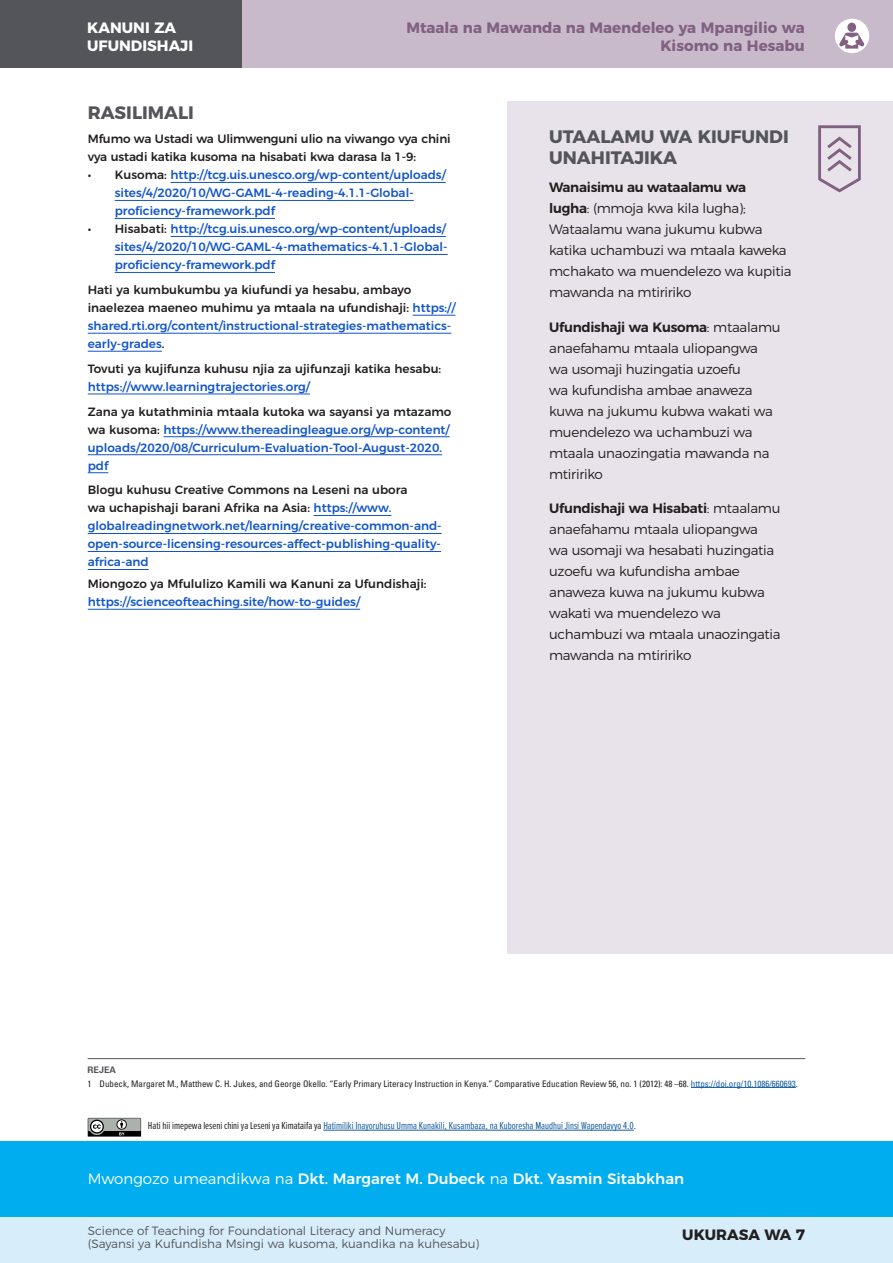
<style>
.page{position:relative;width:893px;height:1263px;background:#fff}
.page>*{position:absolute;margin:0;border:0;box-sizing:border-box;transform-origin:0 0}
.TOC_main{font:700 18px/21.6px "Montserrat";color:#54555a}
.t1{font:500 15px "Montserrat";color:#fff}
.t2{font:700 15px/18px "Montserrat";color:#816182;text-align:right}
.t3{font:700 15px/18px "Montserrat";color:#fff}
.t4{font:700 15px "Montserrat";color:#231f20}
.PED_body{font:300 13.5px/21px "Montserrat";letter-spacing:-.02em;color:#231f20}
.TOC_main-2{font:500 12px/18px "Montserrat";color:#15c}
.TOC_main-3{font:500 12px/18px "Montserrat";color:#231f20}
.t5{font:300 12px/13.5px "Montserrat";color:#54555a}
.t6{font:10.5px "Proxima Nova Ex Cn";color:#175d9e}
.t7{font:condensed 9px "Univers LT Std";color:#231f20}
.TOC_main-4{font:700 9px "Univers LT Std";color:#54555a}
.s1{color:#231f20}
.s2{color:#15c}
.s3{font-weight:600}
.s4{color:#175d9e}
.s5{font-weight:300}
</style>
<div class="page">
<div style="left:0;top:1214px;width:893px;height:49px;background:#d7edfa"></div>
<div style="left:0;top:0;width:893px;height:67px;background:#c9bacb"></div>
<div style="left:0;top:0;width:242px;height:67px;background:#54555a"></div>
<div style="left:835px;top:19px;width:34px;height:34px;background:#fff;border-radius:50%"></div>
<div style="left:847px;top:23px;width:9px;height:9px;background:#816182;border-radius:50%"></div>
<svg style="left:839px;top:33px;width:25px;height:16px"></svg>
<div style="left:0;top:1141px;width:893px;height:75px;background:#00aeef"></div>
<div style="left:507px;top:101px;width:386px;height:853px;background:#e8e2ea"></div>
<svg style="left:818px;top:125px;width:43px;height:67px"></svg>
<hr style="left:691px;top:1087px;width:105px;height:1px;background:#175d9e">
<hr style="left:88px;top:1058px;width:717px;height:1px;background:#54555a">
<hr style="left:171px;top:182px;width:275px;height:1px;background:#15c">
<hr style="left:115px;top:200px;width:299px;height:1px;background:#15c">
<hr style="left:115px;top:218px;width:160px;height:1px;background:#15c">
<hr style="left:171px;top:236px;width:275px;height:1px;background:#15c">
<hr style="left:115px;top:254px;width:333px;height:1px;background:#15c">
<hr style="left:115px;top:272px;width:160px;height:1px;background:#15c">
<hr style="left:413px;top:315px;width:42px;height:1px;background:#15c">
<hr style="left:88px;top:333px;width:363px;height:1px;background:#15c">
<hr style="left:88px;top:351px;width:74px;height:1px;background:#15c">
<hr style="left:88px;top:394px;width:222px;height:1px;background:#15c">
<hr style="left:163px;top:436px;width:287px;height:1px;background:#15c">
<hr style="left:88px;top:454px;width:354px;height:1px;background:#15c">
<svg style="left:88px;top:472px;width:20px;height:1px"></svg>
<hr style="left:314px;top:515px;width:77px;height:1px;background:#15c">
<hr style="left:88px;top:533px;width:354px;height:1px;background:#15c">
<hr style="left:88px;top:551px;width:353px;height:1px;background:#15c">
<hr style="left:88px;top:569px;width:61px;height:1px;background:#15c">
<hr style="left:88px;top:609px;width:272px;height:1px;background:#15c">
<hr style="left:323px;top:1130px;width:311px;height:1px;background:#175d9e">
<svg style="left:88px;top:1118px;width:53px;height:18px"></svg>
<p class="t3" style="left:87px;top:18px;width:107px">KANUNI ZA<br>UFUNDISHAJI</p>
<p class="t2" style="left:406px;top:18px;width:400px">Mtaala na Mawanda na Maendeleo ya Mpangilio wa<br>Kisomo na Hesabu</p>
<p class="TOC_main" style="left:88px;top:100px;width:108px">RASILIMALI</p>
<p class="TOC_main-3" style="left:88px;top:129px;width:364px">Mfumo wa Ustadi wa Ulimwenguni ulio na viwango vya chini vya ustadi katika kusoma na hisabati kwa darasa la 1-9:</p>
<p class="TOC_main-2" style="left:115px;top:165px;width:333px;text-indent:-27px"><span class="s1">• Kusoma:</span> http://tcg.uis.unesco.org/wp-content/uploads/ sites/4/2020/10/WG-GAML-4-reading-4.1.1-Global&shy;proficiency-framework.pdf</p>
<p class="TOC_main-2" style="left:115px;top:219px;width:334px;text-indent:-27px"><span class="s1">• Hisabati:</span> http://tcg.uis.unesco.org/wp-content/uploads/ sites/4/2020/10/WG-GAML-4-mathematics-4.1.1-Global&shy;proficiency-framework.pdf</p>
<p class="TOC_main-3" style="left:88px;top:280px;width:369px">Hati ya kumbukumbu ya kiufundi ya hesabu, ambayo inaelezea maeneo muhimu ya mtaala na ufundishaji: <span class="s2">https:// shared.rti.org/content/instructional-strategies-mathematics&shy;early-grades</span>.</p>
<p class="TOC_main-3" style="left:88px;top:359px;width:355px">Tovuti ya kujifunza kuhusu njia za ujifunzaji katika hesabu: <span class="s2">https://www.learningtrajectories.org/</span></p>
<p class="TOC_main-2" style="left:88px;top:401px;width:365px"><span class="s1">Zana ya kutathminia mtaala kutoka wa sayansi ya mtazamo wa kusoma:</span> https://www.thereadingleague.org/wp-content/ uploads/2020/08/Curriculum-Evaluation-Tool-August-2020. pdf</p>
<p class="TOC_main-2" style="left:88px;top:480px;width:355px"><span class="s1">Blogu kuhusu Creative Commons na Leseni na ubora<br>wa uchapishaji barani Afrika na Asia:</span> https://www. globalreadingnetwork.net/learning/creative-common-and&shy;open-source-licensing-resources-affect-publishing-quality&shy;africa-and</p>
<p class="TOC_main-3" style="left:88px;top:574px;width:340px">Miongozo ya Mfululizo Kamili wa Kanuni za Ufundishaji: <span class="s2">https://scienceofteaching.site/how-to-guides/</span></p>
<p class="TOC_main" style="left:549px;top:124px;width:241px">UTAALAMU WA KIUFUNDI<br>UNAHITAJIKA</p>
<p class="PED_body" style="left:549px;top:176px;width:244px"><span class="s3">Wanaisimu au wataalamu wa<br>lugha</span>: (mmoja kwa kila lugha);<br>Wataalamu wana jukumu kubwa katika uchambuzi wa mtaala kaweka mchakato wa muendelezo wa kupitia mawanda na mtiririko</p>
<p class="PED_body" style="left:549px;top:315px;width:233px"><span class="s3">Ufundishaji wa Kusoma</span>: mtaalamu anaefahamu mtaala uliopangwa<br>wa usomaji huzingatia uzoefu<br>wa kufundisha ambae anaweza kuwa na jukumu kubwa wakati wa muendelezo wa uchambuzi wa mtaala unaozingatia mawanda na mtiririko</p>
<p class="PED_body" style="left:549px;top:497px;width:233px"><span class="s3">Ufundishaji wa Hisabati</span>: mtaalamu anaefahamu mtaala uliopangwa<br>wa usomaji wa hesabati huzingatia uzoefu wa kufundisha ambae anaweza kuwa na jukumu kubwa wakati wa muendelezo wa uchambuzi wa mtaala unaozingatia mawanda na mtiririko</p>
<p class="TOC_main-4" style="left:88px;top:1064px;width:30px">REJEA</p>
<p class="t7" style="left:88px;top:1077px;width:712px">1 Dubeck, Margaret M., Matthew C. H. Jukes, and George Okello. “Early Primary Literacy Instruction in Kenya.” Comparative Education Review 56, no. 1 (2012): 48 –68. <span class="s4">https://doi.org/10.1086/660693</span>.</p>
<p class="t6" style="left:148px;top:1119px;width:490px"><span class="s1">Hati hii imepewa leseni chini ya Leseni ya Kimataifa ya</span> Hatimiliki Inayoruhusu Umma Kunakili, Kusambaza, na Kuboresha Maudhui Jinsi Wapendavyo 4.0<span class="s1">.</span></p>
<p class="t1" style="left:88px;top:1166px;width:598px"><span class="s5">Mwongozo umeandikwa na</span> Dkt. Margaret M. Dubeck <span class="s5">na</span> Dkt. Yasmin Sitabkhan</p>
<p class="t5" style="left:88px;top:1222px;width:393px">Science of Teaching for Foundational Literacy and Numeracy (Sayansi ya Kufundisha Msingi wa kusoma, kuandika na kuhesabu)</p>
<p class="t4" style="left:682px;top:1223px;width:124px">UKURASA WA 7</p>
</div>
